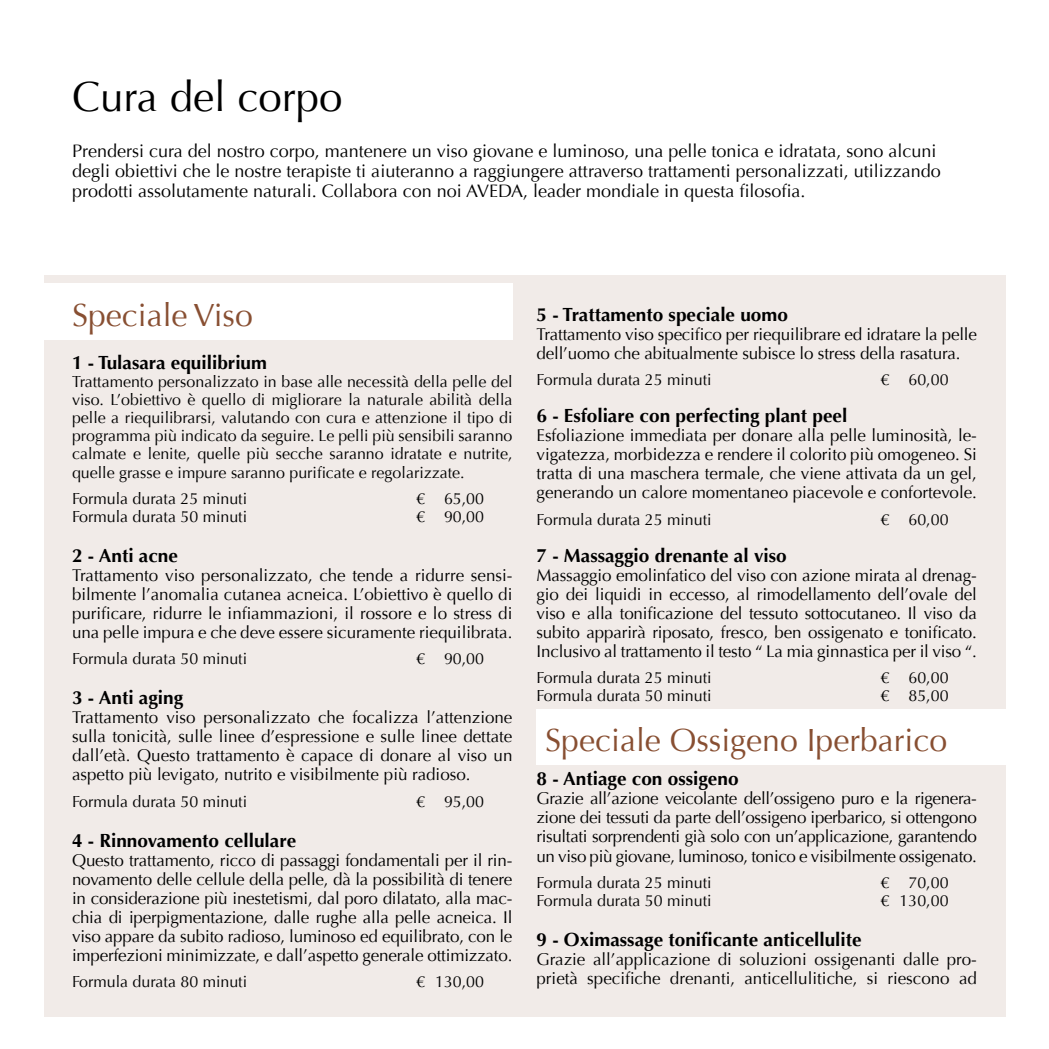
<style>
.page{position:relative;width:1049px;height:1049px;background:#fff}
.page>*{position:absolute;margin:0;border:0;box-sizing:border-box;transform-origin:0 0}
.t1{font:42px "Optima";color:#000}
.t2{font:32px "Optima";color:#884f32}
.t3{font:700 19px "Optima";color:#000}
.t4{font:18px/20px "Optima";color:#000}
.t5{font:17px/19px "Optima";letter-spacing:-.01em;color:#000;text-align:justify}
.t6{font:16px/18.2px "Optima";color:#000;text-align:justify}
</style>
<div class="page">
<div style="left:44px;top:275px;width:961px;height:742px;background:#f1ebe8"></div>
<div style="left:0;top:283px;width:513px;height:57px;background:#fff"></div>
<div style="left:536px;top:709px;width:513px;height:55px;background:#fff"></div>
<h1 class="t1" style="left:72px;top:72px;width:272px">Cura del corpo</h1>
<p class="t4" style="left:72px;top:141px;width:870px">Prendersi cura del nostro corpo, mantenere un viso giovane e luminoso, una pelle tonica e idratata, sono alcuni degli obiettivi che le nostre terapiste ti aiuteranno a raggiungere attraverso trattamenti personalizzati, utilizzando prodotti assolutamente naturali. Collabora con noi AVEDA, leader mondiale in questa filosofia.</p>
<h2 class="t2" style="left:72px;top:297px;width:182px">Speciale Viso</h2>
<p class="t3" style="left:72px;top:351px;width:196px">1 - Tulasara equilibrium</p>
<p class="t6" style="left:72px;top:372px;width:442px">Trattamento personalizzato in base alle necessità della pelle del viso. L’obiettivo è quello di migliorare la naturale abilità della pelle a riequilibrarsi, valutando con cura e attenzione il tipo di programma più indicato da seguire. Le pelli più sensibili saranno calmate e lenite, quelle più secche saranno idratate e nutrite, quelle grasse e impure saranno purificate e regolarizzate.</p>
<p class="t6" style="left:72px;top:490px;width:177px">Formula durata 25 minuti</p>
<p class="t6" style="left:416px;top:490px;width:69px">€ 65,00</p>
<p class="t6" style="left:72px;top:508px;width:177px">Formula durata 50 minuti</p>
<p class="t6" style="left:416px;top:508px;width:69px">€ 90,00</p>
<p class="t3" style="left:72px;top:544px;width:107px">2 - Anti acne</p>
<p class="t5" style="left:72px;top:566px;width:442px">Trattamento viso personalizzato, che tende a ridurre sensi&shy;bilmente l’anomalia cutanea acneica. L’obiettivo è quello di purificare, ridurre le infiammazioni, il rossore e lo stress di una pelle impura e che deve essere sicuramente riequilibrata.</p>
<p class="t6" style="left:72px;top:650px;width:177px">Formula durata 50 minuti</p>
<p class="t6" style="left:416px;top:650px;width:69px">€ 90,00</p>
<p class="t3" style="left:72px;top:687px;width:113px">3 - Anti aging</p>
<p class="t5" style="left:72px;top:708px;width:442px">Trattamento viso personalizzato che focalizza l’attenzione sulla tonicità, sulle linee d’espressione e sulle linee dettate dall’età. Questo trattamento è capace di donare al viso un aspetto più levigato, nutrito e visibilmente più radioso.</p>
<p class="t6" style="left:72px;top:792px;width:177px">Formula durata 50 minuti</p>
<p class="t6" style="left:416px;top:792px;width:69px">€ 95,00</p>
<p class="t3" style="left:72px;top:829px;width:226px">4 - Rinnovamento cellulare</p>
<p class="t5" style="left:72px;top:851px;width:442px">Questo trattamento, ricco di passaggi fondamentali per il rin&shy;novamento delle cellule della pelle, dà la possibilità di tenere in considerazione più inestetismi, dal poro dilatato, alla mac&shy;chia di iperpigmentazione, dalle rughe alla pelle acneica. Il viso appare da subito radioso, luminoso ed equilibrato, con le imperfezioni minimizzate, e dall’aspetto generale ottimizzato.</p>
<p class="t6" style="left:72px;top:973px;width:177px">Formula durata 80 minuti</p>
<p class="t6" style="left:416px;top:973px;width:69px">€ 130,00</p>
<p class="t3" style="left:536px;top:303px;width:253px">5 - Trattamento speciale uomo</p>
<p class="t5" style="left:536px;top:325px;width:442px">Trattamento viso specifico per riequilibrare ed idratare la pelle dell’uomo che abitualmente subisce lo stress della rasatura.</p>
<p class="t6" style="left:536px;top:371px;width:177px">Formula durata 25 minuti</p>
<p class="t6" style="left:880px;top:371px;width:69px">€ 60,00</p>
<p class="t3" style="left:536px;top:405px;width:312px">6 - Esfoliare con perfecting plant peel</p>
<p class="t5" style="left:536px;top:426px;width:442px">Esfoliazione immediata per donare alla pelle luminosità, le&shy;vigatezza, morbidezza e rendere il colorito più omogeneo. Si tratta di una maschera termale, che viene attivata da un gel, generando un calore momentaneo piacevole e confortevole.</p>
<p class="t6" style="left:536px;top:511px;width:177px">Formula durata 25 minuti</p>
<p class="t6" style="left:880px;top:511px;width:69px">€ 60,00</p>
<p class="t3" style="left:536px;top:544px;width:252px">7 - Massaggio drenante al viso</p>
<p class="t5" style="left:536px;top:566px;width:442px">Massaggio emolinfatico del viso con azione mirata al drenag&shy;gio dei liquidi in eccesso, al rimodellamento dell’ovale del viso e alla tonificazione del tessuto sottocutaneo. Il viso da subito apparirà riposato, fresco, ben ossigenato e tonificato.<br>Inclusivo al trattamento il testo “ La mia ginnastica per il viso “.</p>
<p class="t6" style="left:536px;top:669px;width:177px">Formula durata 25 minuti</p>
<p class="t6" style="left:880px;top:669px;width:69px">€ 60,00</p>
<p class="t6" style="left:536px;top:687px;width:177px">Formula durata 50 minuti</p>
<p class="t6" style="left:880px;top:687px;width:69px">€ 85,00</p>
<h2 class="t2" style="left:545px;top:722px;width:403px">Speciale Ossigeno Iperbarico</h2>
<p class="t3" style="left:536px;top:768px;width:204px">8 - Antiage con ossigeno</p>
<p class="t5" style="left:536px;top:789px;width:442px">Grazie all’azione veicolante dell’ossigeno puro e la rigenera&shy;zione dei tessuti da parte dell’ossigeno iperbarico, si ottengono risultati sorprendenti già solo con un’applicazione, garantendo un viso più giovane, luminoso, tonico e visibilmente ossigenato.</p>
<p class="t6" style="left:536px;top:874px;width:177px">Formula durata 25 minuti</p>
<p class="t6" style="left:880px;top:874px;width:69px">€ 70,00</p>
<p class="t6" style="left:536px;top:892px;width:177px">Formula durata 50 minuti</p>
<p class="t6" style="left:880px;top:892px;width:69px">€ 130,00</p>
<p class="t3" style="left:536px;top:928px;width:327px">9 - Oximassage tonificante anticellulite</p>
<p class="t5" style="left:536px;top:950px;width:442px">Grazie all’applicazione di soluzioni ossigenanti dalle pro&shy;prietà specifiche drenanti, anticellulitiche, si riescono ad</p>
</div>
